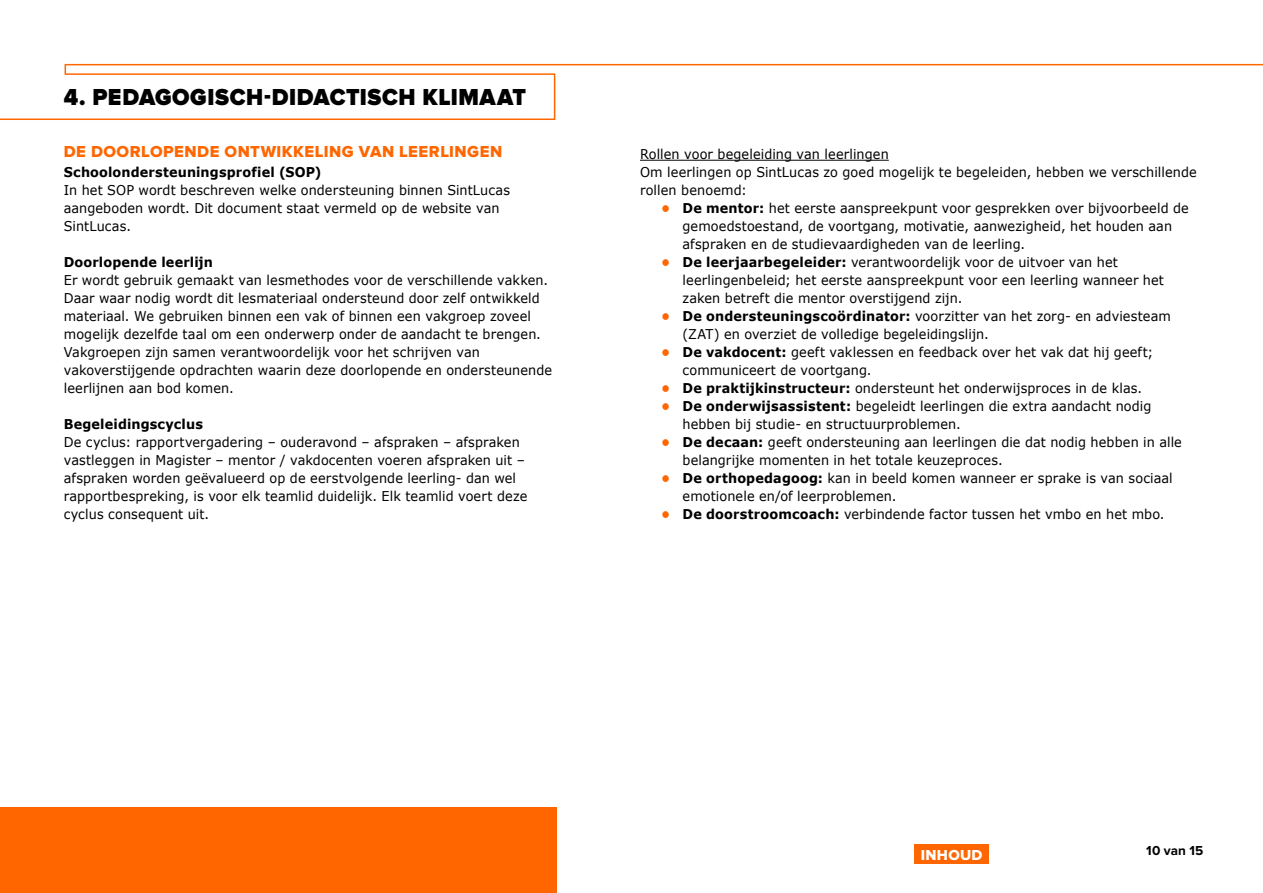
<style>
.page{position:relative;width:1263px;height:893px;background:#fff}
.page>*{position:absolute;margin:0;border:0;box-sizing:border-box;transform-origin:0 0}
.t1{font:900 24px "Proxima Nova";letter-spacing:.025em;color:#000;scale:.95 1}
.t2{font:16.5px "Proxima Nova Extrabld";letter-spacing:.03em;color:#f60}
.t3{font:15px "Proxima Nova Extrabld";letter-spacing:.02em;color:#fff}
.t4{font:13.5px/18px "Verdana";letter-spacing:.005em;color:#000;scale:.95 1}
.t5{font:700 13.5px "Verdana";letter-spacing:.01em;color:#000;scale:.95 1}
.t6{font:700 13.5px "Proxima Nova";letter-spacing:.01em;color:#000}
.s1{font-weight:700;color:#f60}
.s2{font-weight:700}
</style>
<div class="page">
<div style="left:0;top:808px;width:557px;height:85px;background:#f60"></div>
<hr style="left:640px;top:160px;width:249px;height:1px;background:#000">
<svg style="left:0;top:63px;width:1263px;height:57px"></svg>
<div style="left:914px;top:845px;width:75px;height:19px;background:#f60"></div>
<h1 class="t1" style="left:64px;top:83px;width:488px">4. PEDAGOGISCH-DIDACTISCH KLIMAAT</h1>
<p class="t2" style="left:64px;top:142px;width:440px">DE DOORLOPENDE ONTWIKKELING VAN LEERLINGEN</p>
<p class="t5" style="left:64px;top:163px;width:273px">Schoolondersteuningsprofiel (SOP)</p>
<p class="t4" style="left:64px;top:181px;width:471px">In het SOP wordt beschreven welke ondersteuning binnen SintLucas aangeboden wordt. Dit document staat vermeld op de website van<br>SintLucas.</p>
<p class="t5" style="left:64px;top:253px;width:159px">Doorlopende leerlijn</p>
<p class="t4" style="left:64px;top:271px;width:516px">Er wordt gebruik gemaakt van lesmethodes voor de verschillende vakken.<br>Daar waar nodig wordt dit lesmateriaal ondersteund door zelf ontwikkeld materiaal. We gebruiken binnen een vak of binnen een vakgroep zoveel mogelijk dezelfde taal om een onderwerp onder de aandacht te brengen.<br>Vakgroepen zijn samen verantwoordelijk voor het schrijven van vakoverstijgende opdrachten waarin deze doorlopende en ondersteunende leerlijnen aan bod komen.</p>
<p class="t5" style="left:64px;top:415px;width:148px">Begeleidingscyclus</p>
<p class="t4" style="left:64px;top:433px;width:489px">De cyclus: rapportvergadering – ouderavond – afspraken – afspraken vastleggen in Magister – mentor / vakdocenten voeren afspraken uit – afspraken worden geëvalueerd op de eerstvolgende leerling- dan wel rapportbespreking, is voor elk teamlid duidelijk. Elk teamlid voert deze cyclus consequent uit.</p>
<p class="t4" style="left:640px;top:145px;width:587px">Rollen voor begeleiding van leerlingen<br>Om leerlingen op SintLucas zo goed mogelijk te begeleiden, hebben we verschillende rollen benoemd:</p>
<p class="t4" style="left:682px;top:199px;width:534px;text-indent:-21px"><span class="s1">•</span> <span class="s2">De mentor:</span> het eerste aanspreekpunt voor gesprekken over bijvoorbeeld de gemoedstoestand, de voortgang, motivatie, aanwezigheid, het houden aan afspraken en de studievaardigheden van de leerling.</p>
<p class="t4" style="left:682px;top:253px;width:508px;text-indent:-21px"><span class="s1">•</span> <span class="s2">De leerjaarbegeleider:</span> verantwoordelijk voor de uitvoer van het leerlingenbeleid; het eerste aanspreekpunt voor een leerling wanneer het zaken betreft die mentor overstijgend zijn.</p>
<p class="t4" style="left:682px;top:307px;width:515px;text-indent:-21px"><span class="s1">•</span> <span class="s2">De ondersteuningscoördinator:</span> voorzitter van het zorg- en adviesteam (ZAT) en overziet de volledige begeleidingslijn.</p>
<p class="t4" style="left:682px;top:343px;width:497px;text-indent:-21px"><span class="s1">•</span> <span class="s2">De vakdocent:</span> geeft vaklessen en feedback over het vak dat hij geeft; communiceert de voortgang.</p>
<p class="t4" style="left:661px;top:379px;width:508px"><span class="s1">•</span> <span class="s2">De praktijkinstructeur:</span> ondersteunt het onderwijsproces in de klas.</p>
<p class="t4" style="left:682px;top:397px;width:495px;text-indent:-21px"><span class="s1">•</span> <span class="s2">De onderwijsassistent:</span> begeleidt leerlingen die extra aandacht nodig hebben bij studie- en structuurproblemen.</p>
<p class="t4" style="left:682px;top:433px;width:527px;text-indent:-21px"><span class="s1">•</span> <span class="s2">De decaan:</span> geeft ondersteuning aan leerlingen die dat nodig hebben in alle belangrijke momenten in het totale keuzeproces.</p>
<p class="t4" style="left:682px;top:469px;width:517px;text-indent:-21px"><span class="s1">•</span> <span class="s2">De orthopedagoog:</span> kan in beeld komen wanneer er sprake is van sociaal emotionele en/of leerproblemen.</p>
<p class="t4" style="left:661px;top:505px;width:531px"><span class="s1">•</span> <span class="s2">De doorstroomcoach:</span> verbindende factor tussen het vmbo en het mbo.</p>
<p class="t3" style="left:921px;top:847px;width:63px">INHOUD</p>
<p class="t6" style="left:1146px;top:842px;width:59px">10 van 15</p>
</div>
